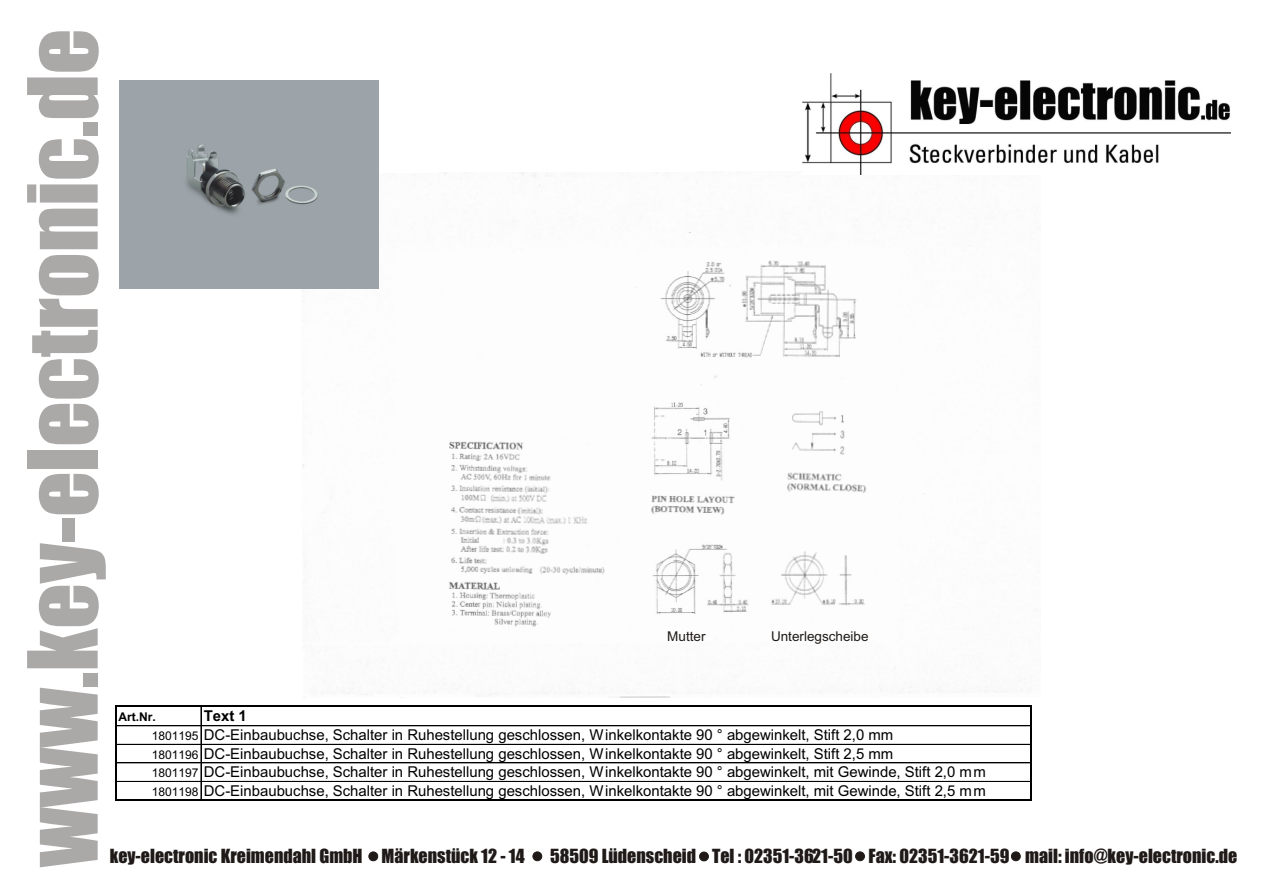
<style>
.page{position:relative;width:1263px;height:894px;background:#fff}
.page>*{position:absolute;margin:0;border:0;box-sizing:border-box;transform-origin:0 0}
.t1{font:89.25px "Impact";color:#aba8a8}
.t2{font:18px "Impact";color:#1f1a17}
.t3{font:15px/18.6px "Arial";color:#000}
.t4{font:13.5px "Arial";color:#1f1a17}
.t5{font:700 12px "Arial";color:#000}
.s1{font-weight:700}
.s2{font-size:12px}
</style>
<div class="page">
<img style="left:301px;top:171px;width:701px;height:527px">
<div style="left:119px;top:80px;width:259px;height:208px;background:#9ca3a9"></div>
<img style="left:802px;top:74px;width:428px;height:100px">
<div style="left:533px;top:852px;width:9px;height:9px;background:#1f1a17;border:1px solid #1f1a17;border-radius:50%"></div>
<div style="left:369px;top:852px;width:9px;height:9px;background:#1f1a17;border:1px solid #1f1a17;border-radius:50%"></div>
<div style="left:699px;top:852px;width:10px;height:9px;background:#1f1a17;border:1px solid #1f1a17;border-radius:50%"></div>
<div style="left:855px;top:852px;width:10px;height:9px;background:#1f1a17;border:1px solid #1f1a17;border-radius:50%"></div>
<div style="left:1011px;top:852px;width:9px;height:9px;background:#1f1a17;border:1px solid #1f1a17;border-radius:50%"></div>
<hr style="left:116px;top:726px;width:915px;height:1px;background:#000">
<hr style="left:116px;top:744px;width:915px;height:1px;background:#000">
<hr style="left:116px;top:763px;width:915px;height:1px;background:#000">
<hr style="left:116px;top:781px;width:915px;height:1px;background:#000">
<hr style="left:201px;top:706px;width:1px;height:94px;background:#000">
<hr style="left:115px;top:705px;width:917px;height:2px;background:#000">
<hr style="left:115px;top:799px;width:917px;height:2px;background:#000">
<hr style="left:115px;top:707px;width:2px;height:92px;background:#000">
<hr style="left:1031px;top:707px;width:1px;height:92px;background:#000">
<h1 class="t1" style="left:27px;top:867px;width:840px;rotate:-90deg">www.key-electronic.de</h1>
<p class="t4" style="left:667px;top:631px;width:40px">Mutter</p>
<p class="t4" style="left:771px;top:631px;width:99px">Unterlegscheibe</p>
<p class="t5" style="left:118px;top:713px;width:39px">Art.Nr.</p>
<p class="t3" style="left:152px;top:708px;width:836px;text-indent:52px"><span class="s1">Text 1<br></span><span class="s2">1801195</span> DC-Einbaubuchse, Schalter in Ruhestellung geschlossen, Winkelkontakte 90 ° abgewinkelt, Stift 2,0 mm<br><span class="s2">1801196</span> DC-Einbaubuchse, Schalter in Ruhestellung geschlossen, Winkelkontakte 90 ° abgewinkelt, Stift 2,5 mm<br><span class="s2">1801197</span> DC-Einbaubuchse, Schalter in Ruhestellung geschlossen, Winkelkontakte 90 ° abgewinkelt, mit Gewinde, Stift 2,0 mm <span class="s2">1801198</span> DC-Einbaubuchse, Schalter in Ruhestellung geschlossen, Winkelkontakte 90 ° abgewinkelt, mit Gewinde, Stift 2,5 mm</p>
<p class="t2" style="left:110px;top:849px;width:416px">key-electronic Kreimendahl GmbH Märkenstück 12 - 14</p>
<p class="t2" style="left:550px;top:849px;width:689px">58509 Lüdenscheid Tel : 02351-3621-50 Fax: 02351-3621-59 mail: info@key-electronic.de</p>
</div>
